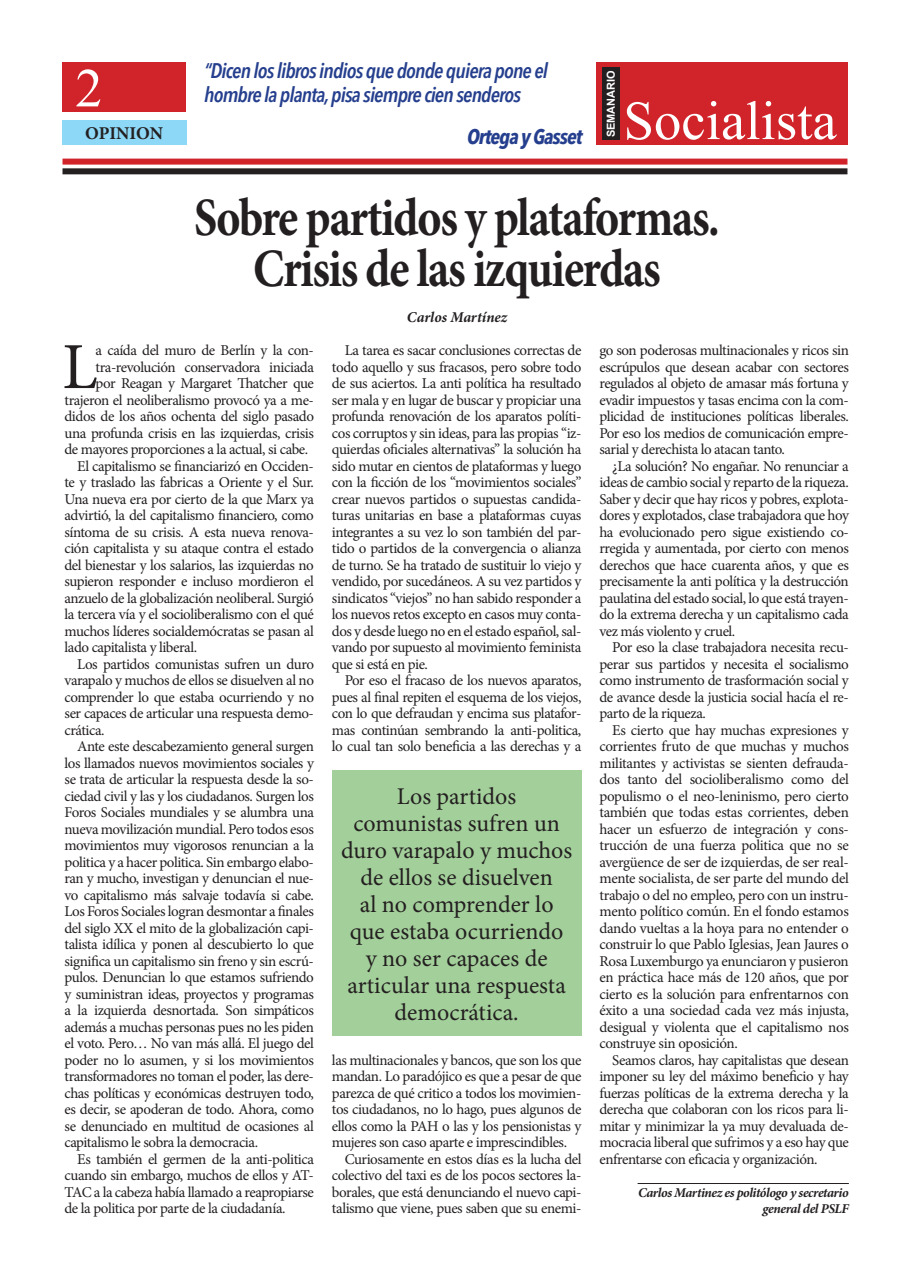
<style>
.page{position:relative;width:910px;height:1280px;background:#fff}
.page>*{position:absolute;margin:0;border:0;box-sizing:border-box;transform-origin:0 0}
.normal_-_Capitular{font:65.7px "Minion Pro";color:#231f20}
.t1{font:54.9px "Times New Roman";color:#fff}
.t2{font:700 54px/51px "Minion Pro";letter-spacing:-.03em;color:#231f20;text-align:center;scale:.85 1}
.destacado{font:24px/27px "Minion Pro";color:#231f20;text-align:center}
.t3{font:italic 600 condensed 21px/24px "Avenir Next LT Pro";letter-spacing:-.04em;color:#253f8e}
.t4{font:italic 700 condensed 21px "Avenir Next LT Pro";letter-spacing:-.04em;color:#253f8e}
.t5{font:700 18px "Minion Pro";letter-spacing:-.01em;color:#231f20}
.normal_-_Capitular-2{font:15px/16.5px "Minion Pro";letter-spacing:-.03em;color:#231f20;text-align:justify}
.t6{font:italic 700 15px "Minion Pro";color:#231f20}
.firma_texto{font:italic 700 13.5px/16.5px "Minion Pro";letter-spacing:-.03em;color:#231f20;text-align:right}
.t7{font:700 10.95px "Arial";color:#fff}
</style>
<div class="page">
<div style="left:596px;top:63px;width:251px;height:82px;background:#d1232a"></div>
<div style="left:602px;top:68px;width:18px;height:72px;background:#231f20"></div>
<div style="left:63px;top:63px;width:123px;height:49px;background:#d1232a"></div>
<div style="left:62px;top:120px;width:124px;height:25px;background:#8dd7f7"></div>
<div style="left:63px;top:159px;width:784px;height:6px;background:#d1232a"></div>
<div style="left:63px;top:168px;width:784px;height:6px;background:#231f20"></div>
<hr style="left:638px;top:1183px;width:211px;height:1px;background:#231f20">
<div style="left:332px;top:770px;width:249px;height:266px;background:#a3cf9a"></div>
<p class="t1" style="left:75px;top:51px;width:29px">2</p>
<p class="t3" style="left:204px;top:59px;width:345px">“Dicen los libros indios que donde quiera pone el hombre la planta, pisa siempre cien senderos</p>
<p class="t5" style="left:85px;top:120px;width:79px">OPINION</p>
<p class="t4" style="left:467px;top:124px;width:117px">Ortega y Gasset</p>
<p class="t7" style="left:604px;top:137px;width:69px;rotate:-90deg">SEMANARIO</p>
<p class="t1" style="left:623px;top:84px;width:215px">Socialista</p>
<p class="t2" style="left:194px;top:192px;width:620px">Sobre partidos y plataformas.<br>Crisis de las izquierdas</p>
<p class="t6" style="left:407px;top:307px;width:102px">Carlos Martínez</p>
<p class="normal_-_Capitular" style="left:62px;top:323px;width:37px">L</p>
<p class="normal_-_Capitular-2" style="left:96px;top:342px;width:220px">a caída del muro de Berlín y la con-</p>
<p class="normal_-_Capitular-2" style="left:96px;top:359px;width:220px">tra-revolución conservadora iniciada</p>
<p class="normal_-_Capitular-2" style="left:96px;top:375px;width:220px">por Reagan y Margaret Thatcher que</p>
<p class="normal_-_Capitular-2" style="left:65px;top:392px;width:251px">trajeron el neoliberalismo provocó ya a me-</p>
<p class="normal_-_Capitular-2" style="left:65px;top:408px;width:251px">didos de los años ochenta del siglo pasado</p>
<p class="normal_-_Capitular-2" style="left:65px;top:425px;width:251px">una profunda crisis en las izquierdas, crisis</p>
<p class="normal_-_Capitular-2" style="left:65px;top:441px;width:245px">de mayores proporciones a la actual, si cabe.</p>
<p class="normal_-_Capitular-2" style="left:65px;top:458px;width:251px;text-indent:13px">El capitalismo se financiarizó en Occiden&shy;te y traslado las fabricas a Oriente y el Sur.<br>Una nueva era por cierto de la que Marx ya advirtió, la del capitalismo financiero, como síntoma de su crisis. A esta nueva renova&shy;ción capitalista y su ataque contra el estado del bienestar y los salarios, las izquierdas no supieron responder e incluso mordieron el anzuelo de la globalización neoliberal. Surgió la tercera vía y el socioliberalismo con el qué muchos líderes socialdemócratas se pasan al lado capitalista y liberal.</p>
<p class="normal_-_Capitular-2" style="left:65px;top:656px;width:251px;text-indent:13px">Los partidos comunistas sufren un duro varapalo y muchos de ellos se disuelven al no comprender lo que estaba ocurriendo y no ser capaces de articular una respuesta demo&shy;crática.</p>
<p class="normal_-_Capitular-2" style="left:65px;top:738px;width:251px;text-indent:13px">Ante este descabezamiento general surgen los llamados nuevos movimientos sociales y se trata de articular la respuesta desde la so&shy;ciedad civil y las y los ciudadanos. Surgen los Foros Sociales mundiales y se alumbra una nueva movilización mundial. Pero todos esos movimientos muy vigorosos renuncian a la politica y a hacer politica. Sin embargo elabo&shy;ran y mucho, investigan y denuncian el nue&shy;vo capitalismo más salvaje todavía si cabe.<br>Los Foros Sociales logran desmontar a finales del siglo XX el mito de la globalización capi&shy;talista idílica y ponen al descubierto lo que significa un capitalismo sin freno y sin escrú&shy;pulos. Denuncian lo que estamos sufriendo y suministran ideas, proyectos y programas a la izquierda desnortada. Son simpáticos además a muchas personas pues no les piden el voto. Pero… No van más allá. El juego del poder no lo asumen, y si los movimientos transformadores no toman el poder, las dere&shy;chas políticas y económicas destruyen todo, es decir, se apoderan de todo. Ahora, como se denunciado en multitud de ocasiones al capitalismo le sobra la democracia.</p>
<p class="normal_-_Capitular-2" style="left:65px;top:1151px;width:251px;text-indent:13px">Es también el germen de la anti-politica cuando sin embargo, muchos de ellos y AT-TAC a la cabeza había llamado a reapropiarse de la politica por parte de la ciudadanía.</p>
<p class="normal_-_Capitular-2" style="left:332px;top:342px;width:251px;text-indent:13px">La tarea es sacar conclusiones correctas de todo aquello y sus fracasos, pero sobre todo de sus aciertos. La anti política ha resultado ser mala y en lugar de buscar y propiciar una profunda renovación de los aparatos políti&shy;cos corruptos y sin ideas, para las propias “iz&shy;quierdas oficiales alternativas” la solución ha sido mutar en cientos de plataformas y luego con la ficción de los “movimientos sociales” crear nuevos partidos o supuestas candida&shy;turas unitarias en base a plataformas cuyas integrantes a su vez lo son también del par&shy;tido o partidos de la convergencia o alianza de turno. Se ha tratado de sustituir lo viejo y vendido, por sucedáneos. A su vez partidos y sindicatos “viejos” no han sabido responder a los nuevos retos excepto en casos muy conta&shy;dos y desde luego no en el estado español, sal&shy;vando por supuesto al movimiento feminista que si está en pie.</p>
<p class="normal_-_Capitular-2" style="left:332px;top:672px;width:251px;text-indent:13px">Por eso el fracaso de los nuevos aparatos, pues al final repiten el esquema de los viejos, con lo que defraudan y encima sus platafor&shy;mas continúan sembrando la anti-politica, lo cual tan solo beneficia a las derechas y a</p>
<p class="destacado" style="left:341px;top:783px;width:233px">Los partidos comunistas sufren un duro varapalo y muchos de ellos se disuelven<br>al no comprender lo que estaba ocurriendo<br>y no ser capaces de articular una respuesta democrática.</p>
<p class="normal_-_Capitular-2" style="left:332px;top:1052px;width:251px">las multinacionales y bancos, que son los que mandan. Lo paradójico es que a pesar de que parezca de qué critico a todos los movimien&shy;tos ciudadanos, no lo hago, pues algunos de ellos como la PAH o las y los pensionistas y mujeres son caso aparte e imprescindibles.</p>
<p class="normal_-_Capitular-2" style="left:332px;top:1151px;width:251px;text-indent:13px">Curiosamente en estos días es la lucha del colectivo del taxi es de los pocos sectores la&shy;borales, que está denunciando el nuevo capi&shy;talismo que viene, pues saben que su enemi-</p>
<p class="normal_-_Capitular-2" style="left:599px;top:342px;width:251px">go son poderosas multinacionales y ricos sin escrúpulos que desean acabar con sectores regulados al objeto de amasar más fortuna y evadir impuestos y tasas encima con la com&shy;plicidad de instituciones políticas liberales.<br>Por eso los medios de comunicación empre&shy;sarial y derechista lo atacan tanto.</p>
<p class="normal_-_Capitular-2" style="left:599px;top:458px;width:251px;text-indent:13px">¿La solución? No engañar. No renunciar a ideas de cambio social y reparto de la riqueza.<br>Saber y decir que hay ricos y pobres, explota&shy;dores y explotados, clase trabajadora que hoy ha evolucionado pero sigue existiendo co&shy;rregida y aumentada, por cierto con menos derechos que hace cuarenta años, y que es precisamente la anti política y la destrucción paulatina del estado social, lo que está trayen&shy;do la extrema derecha y un capitalismo cada vez más violento y cruel.</p>
<p class="normal_-_Capitular-2" style="left:599px;top:639px;width:251px;text-indent:13px">Por eso la clase trabajadora necesita recu&shy;perar sus partidos y necesita el socialismo como instrumento de trasformación social y de avance desde la justicia social hacía el re&shy;parto de la riqueza.</p>
<p class="normal_-_Capitular-2" style="left:599px;top:722px;width:251px;text-indent:13px">Es cierto que hay muchas expresiones y corrientes fruto de que muchas y muchos militantes y activistas se sienten defrauda&shy;dos tanto del socioliberalismo como del populismo o el neo-leninismo, pero cierto también que todas estas corrientes, deben hacer un esfuerzo de integración y cons&shy;trucción de una fuerza politica que no se avergüence de ser de izquierdas, de ser real&shy;mente socialista, de ser parte del mundo del trabajo o del no empleo, pero con un instru&shy;mento político común. En el fondo estamos dando vueltas a la hoya para no entender o construir lo que Pablo Iglesias, Jean Jaures o Rosa Luxemburgo ya enunciaron y pusieron en práctica hace más de 120 años, que por cierto es la solución para enfrentarnos con éxito a una sociedad cada vez más injusta, desigual y violenta que el capitalismo nos construye sin oposición.</p>
<p class="normal_-_Capitular-2" style="left:599px;top:1052px;width:251px;text-indent:13px">Seamos claros, hay capitalistas que desean imponer su ley del máximo beneficio y hay fuerzas políticas de la extrema derecha y la derecha que colaboran con los ricos para li&shy;mitar y minimizar la ya muy devaluada de&shy;mocracia liberal que sufrimos y a eso hay que enfrentarse con eficacia y organización.</p>
<p class="firma_texto" style="left:638px;top:1184px;width:212px">Carlos Martinez es politólogo y secretario general del PSLF</p>
</div>
